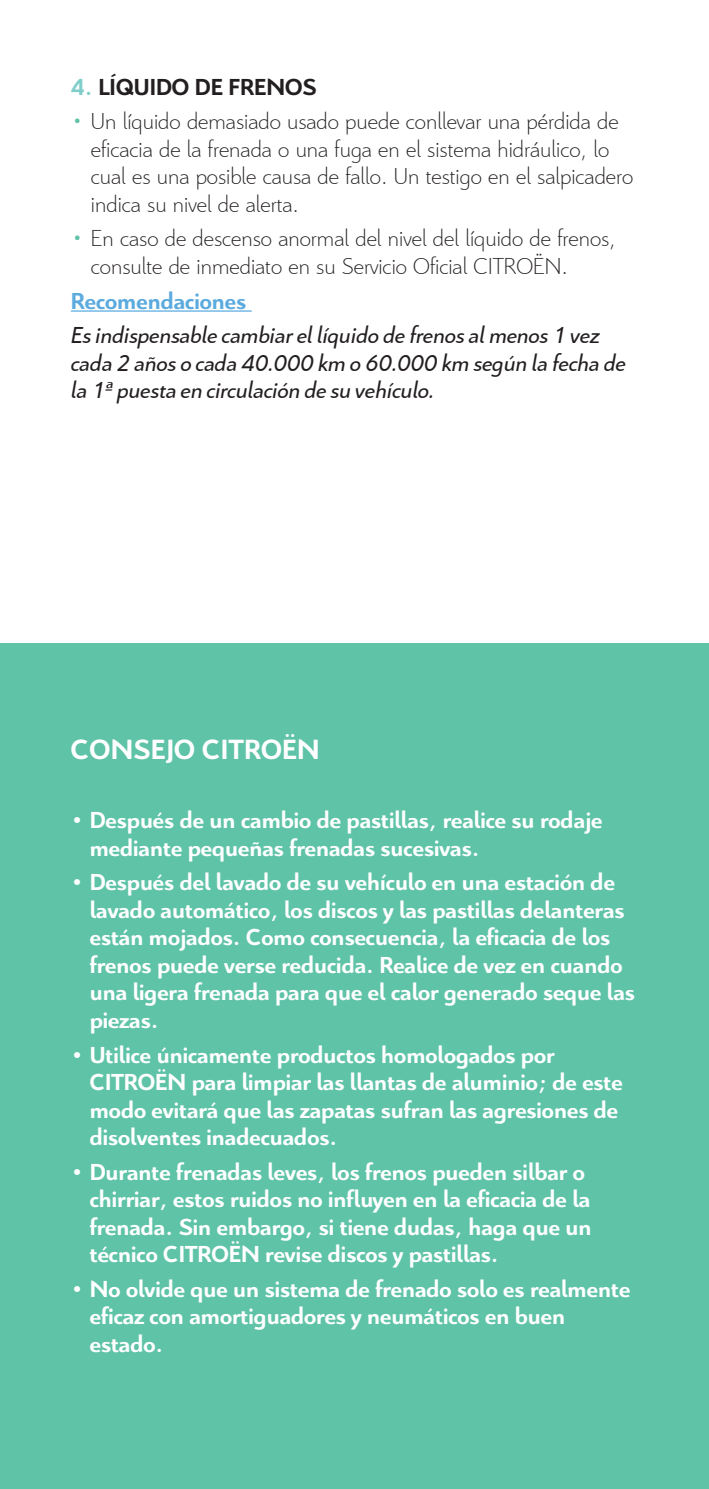
<style>
.page{position:relative;width:709px;height:1489px;background:#fff}
.page>*{position:absolute;margin:0;border:0;box-sizing:border-box;transform-origin:0 0}
.t1{font:700 30px "Citroen";letter-spacing:.01em;color:#fff}
.t2{font:700 25px/27.5px "Citroen";color:#fff}
.t3{font:300 25px/27.5px "Citroen";color:#231f20}
.t4{font:italic 25px/27.5px "Citroen";color:#231f20}
.t5{font:700 25px "Citroen";color:#231f20}
.t6{font:700 25px "Citroen";color:#5babdf}
.s1{color:#80ceca}
.s2{color:#5fc3a8}
</style>
<div class="page">
<div style="left:0;top:643px;width:709px;height:845px;background:#5fc3a8"></div>
<hr style="left:71px;top:310px;width:181px;height:2px;background:#5babdf">
<p class="t5" style="left:71px;top:69px;width:247px"><span class="s1">4.</span> LÍQUIDO DE FRENOS</p>
<p class="t3" style="left:91px;top:106px;width:544px;text-indent:-20px"><span class="s2">•</span> Un líquido demasiado usado puede conllevar una pérdida de eficacia de la frenada o una fuga en el sistema hidráulico, lo cual es una posible causa de fallo. Un testigo en el salpicadero indica su nivel de alerta.</p>
<p class="t3" style="left:91px;top:223px;width:526px;text-indent:-20px"><span class="s2">•</span> En caso de descenso anormal del nivel del líquido de frenos, consulte de inmediato en su Servicio Oficial CITROËN.</p>
<p class="t6" style="left:71px;top:283px;width:177px">Recomendaciones</p>
<p class="t4" style="left:71px;top:320px;width:556px">Es indispensable cambiar el líquido de frenos al menos 1 vez cada 2 años o cada 40.000 km o 60.000 km según la fecha de la 1ª puesta en circulación de su vehículo.</p>
<p class="t1" style="left:71px;top:728px;width:250px">CONSEJO CITROËN</p>
<p class="t2" style="left:90px;top:805px;width:514px;text-indent:-19px">• Después de un cambio de pastillas, realice su rodaje mediante pequeñas frenadas sucesivas.</p>
<p class="t2" style="left:90px;top:867px;width:546px;text-indent:-19px">• Después del lavado de su vehículo en una estación de lavado automático, los discos y las pastillas delanteras están mojados. Como consecuencia, la eficacia de los frenos puede verse reducida. Realice de vez en cuando una ligera frenada para que el calor generado seque las piezas.</p>
<p class="t2" style="left:90px;top:1039px;width:534px;text-indent:-19px">• Utilice únicamente productos homologados por CITROËN para limpiar las llantas de aluminio; de este modo evitará que las zapatas sufran las agresiones de disolventes inadecuados.</p>
<p class="t2" style="left:90px;top:1156px;width:503px;text-indent:-19px">• Durante frenadas leves, los frenos pueden silbar o chirriar, estos ruidos no influyen en la eficacia de la frenada. Sin embargo, si tiene dudas, haga que un técnico CITROËN revise discos y pastillas.</p>
<p class="t2" style="left:90px;top:1273px;width:542px;text-indent:-19px">• No olvide que un sistema de frenado solo es realmente eficaz con amortiguadores y neumáticos en buen estado.</p>
</div>
